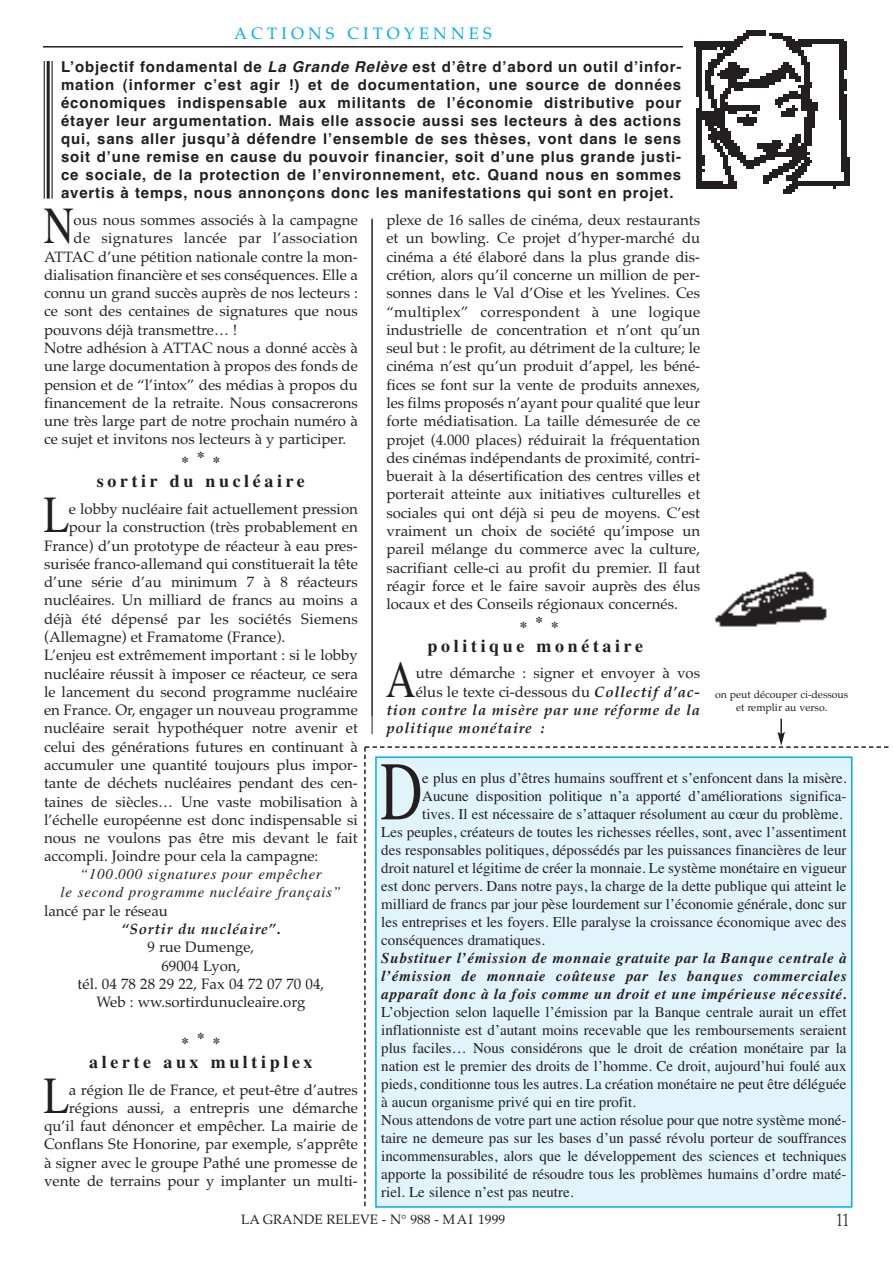
<style>
.page{position:relative;width:893px;height:1263px;background:#fff}
.page>*{position:absolute;margin:0;border:0;box-sizing:border-box;transform-origin:0 0}
.t1{font:83.25px "Times";color:#231f20;scale:.7 1}
.t2{font:51.9px "Times";color:#231f20;scale:.8 1}
.t3{font:700 18px "Times";letter-spacing:.2em;color:#231f20}
.t4{font:18px "Palatino";color:#231f20;scale:.7 1}
.t5{font:16.5px "Palatino";letter-spacing:.25em;color:#00aeef}
.t6{font:15px/18.3px "Palatino";color:#231f20;text-align:right}
.t7{font:15px/18px "Times";color:#231f20}
.t8{font:700 15px/18px "Helvetica";letter-spacing:.055em;color:#231f20;text-align:justify}
.t9{font:italic 700 15px/18px "Times";letter-spacing:.05em;color:#231f20;text-align:justify}
.t10{font:italic 700 15px "Palatino";letter-spacing:.05em;color:#231f20}
.t11{font:15px "Palatino";letter-spacing:.02em;color:#231f20}
.t12{font:italic 15px/18px "Times";letter-spacing:.05em;color:#231f20;text-align:center}
.t13{font:700 15px "Times";color:#231f20}
.t14{font:13.5px "Palatino";color:#231f20}
.t15{font:10.5px/12.8px "Palatino";color:#231f20;text-align:center}
.s1{font-style:italic}
.s2{font-style:normal}
.s3{font-weight:700;font-style:italic}
</style>
<div class="page">
<hr style="left:43px;top:46px;width:660px;height:2px;background:#231f20">
<hr style="left:372px;top:218px;width:1px;height:516px;background:#231f20">
<hr style="left:52px;top:61px;width:1px;height:138px;background:#231f20">
<hr style="left:47px;top:61px;width:3px;height:138px;background:#231f20">
<hr style="left:44px;top:61px;width:1px;height:138px;background:#231f20">
<svg style="left:364px;top:719px;width:524px;height:487px"></svg>
<img style="left:683px;top:30px;width:167px;height:163px">
<img style="left:715px;top:571px;width:112px;height:56px">
<p class="t5" style="left:234px;top:24px;width:259px">ACTIONS CITOYENNES</p>
<p class="t8" style="left:61px;top:58px;width:622px">L’objectif fondamental de <span class="s1">La Grande Relève</span> est d’être d’abord un outil d’infor&shy;mation (informer c’est agir !) et de documentation, une source de données économiques indispensable aux militants de l’économie distributive pour étayer leur argumentation. Mais elle associe aussi ses lecteurs à des actions qui, sans aller jusqu’à défendre l’ensemble de ses thèses, vont dans le sens soit d’une remise en cause du pouvoir financier, soit d’une plus grande justi&shy;ce sociale, de la protection de l’environnement, etc. Quand nous en sommes avertis à temps, nous annonçons donc les manifestations qui sont en projet.</p>
<h2 class="t2" style="left:44px;top:195px;width:39px">N</h2>
<p class="t6" style="left:74px;top:211px;width:286px">ous nous sommes associés à la campagne</p>
<p class="t11" style="left:74px;top:229px;width:286px">de signatures lancée par l’association</p>
<p class="t6" style="left:44px;top:247px;width:315px">ATTAC d’une pétition nationale contre la mon-</p>
<p class="t6" style="left:44px;top:266px;width:315px">dialisation financière et ses conséquences. Elle a</p>
<p class="t6" style="left:44px;top:284px;width:315px">connu un grand succès auprès de nos lecteurs :</p>
<p class="t6" style="left:44px;top:302px;width:315px">ce sont des centaines de signatures que nous</p>
<p class="t6" style="left:44px;top:320px;width:195px">pouvons déjà transmettre… !</p>
<p class="t6" style="left:44px;top:339px;width:315px">Notre adhésion à ATTAC nous a donné accès à</p>
<p class="t6" style="left:44px;top:357px;width:315px">une large documentation à propos des fonds de</p>
<p class="t6" style="left:44px;top:375px;width:315px">pension et de “l’intox” des médias à propos du</p>
<p class="t6" style="left:44px;top:394px;width:315px">financement de la retraite. Nous consacrerons</p>
<p class="t6" style="left:44px;top:412px;width:315px">une très large part de notre prochain numéro à</p>
<p class="t6" style="left:44px;top:430px;width:304px">ce sujet et invitons nos lecteurs à y participer.</p>
<p class="t13" style="left:181px;top:453px;width:40px">***</p>
<p class="t3" style="left:97px;top:470px;width:210px">sortir du nucléaire</p>
<h2 class="t2" style="left:44px;top:484px;width:33px">L</h2>
<p class="t6" style="left:69px;top:500px;width:290px">e lobby nucléaire fait actuellement pression</p>
<p class="t6" style="left:69px;top:518px;width:290px">pour la construction (très probablement en</p>
<p class="t6" style="left:44px;top:536px;width:315px">France) d’un prototype de réacteur à eau pres-</p>
<p class="t6" style="left:44px;top:554px;width:315px">surisée franco-allemand qui constituerait la tête</p>
<p class="t6" style="left:44px;top:573px;width:315px">d’une série d’au minimum 7 à 8 réacteurs</p>
<p class="t6" style="left:44px;top:591px;width:315px">nucléaires. Un milliard de francs au moins a</p>
<p class="t11" style="left:44px;top:610px;width:315px">déjà été dépensé par les sociétés Siemens</p>
<p class="t6" style="left:44px;top:628px;width:243px">(Allemagne) et Framatome (France).</p>
<p class="t6" style="left:44px;top:646px;width:315px">L’enjeu est extrêmement important : si le lobby</p>
<p class="t6" style="left:44px;top:664px;width:315px">nucléaire réussit à imposer ce réacteur, ce sera</p>
<p class="t6" style="left:44px;top:682px;width:315px">le lancement du second programme nucléaire</p>
<p class="t6" style="left:44px;top:701px;width:315px">en France. Or, engager un nouveau programme</p>
<p class="t6" style="left:44px;top:719px;width:315px">nucléaire serait hypothéquer notre avenir et</p>
<p class="t6" style="left:44px;top:737px;width:315px">celui des générations futures en continuant à</p>
<p class="t6" style="left:44px;top:756px;width:315px">accumuler une quantité toujours plus impor-</p>
<p class="t6" style="left:44px;top:774px;width:315px">tante de déchets nucléaires pendant des cen-</p>
<p class="t6" style="left:44px;top:792px;width:315px">taines de siècles… Une vaste mobilisation à</p>
<p class="t6" style="left:44px;top:810px;width:315px">l’échelle européenne est donc indispensable si</p>
<p class="t6" style="left:44px;top:829px;width:315px">nous ne voulons pas être mis devant le fait</p>
<p class="t6" style="left:44px;top:847px;width:276px">accompli. Joindre pour cela la campagne:</p>
<p class="t12" style="left:61px;top:865px;width:282px">“100.000 signatures pour empêcher<br>le second programme nucléaire français”</p>
<p class="t6" style="left:44px;top:901px;width:126px">lancé par le réseau</p>
<p class="t10" style="left:121px;top:920px;width:161px">“Sortir du nucléaire”<span class="s2">.</span></p>
<p class="t6" style="left:147px;top:938px;width:108px">9 rue Dumenge,</p>
<p class="t6" style="left:161px;top:956px;width:80px">69004 Lyon,</p>
<p class="t6" style="left:78px;top:974px;width:248px">tél. 04 78 28 29 22, Fax 04 72 07 70 04,</p>
<p class="t6" style="left:97px;top:993px;width:210px">Web : ww.sortirdunucleaire.org</p>
<p class="t13" style="left:181px;top:1034px;width:40px">***</p>
<p class="t3" style="left:89px;top:1051px;width:225px">alerte aux multiplex</p>
<h2 class="t2" style="left:44px;top:1064px;width:33px">L</h2>
<p class="t6" style="left:44px;top:1080px;width:315px">a région Ile de France, et peut-être d’autres régions aussi, a entrepris une démarche qu’il faut dénoncer et empêcher. La mairie de Conflans Ste Honorine, par exemple, s’apprête à signer avec le groupe Pathé une promesse de vente de terrains pour y implanter un multi-</p>
<p class="t6" style="left:386px;top:211px;width:315px;text-align:justify">plexe de 16 salles de cinéma, deux restaurants et un bowling. Ce projet d’hyper-marché du cinéma a été élaboré dans la plus grande dis&shy;crétion, alors qu’il concerne un million de per&shy;sonnes dans le Val d’Oise et les Yvelines. Ces “multiplex” correspondent à une logique industrielle de concentration et n’ont qu’un seul but : le profit, au détriment de la culture; le cinéma n’est qu’un produit d’appel, les béné&shy;fices se font sur la vente de produits annexes, les films proposés n’ayant pour qualité que leur forte médiatisation. La taille démesurée de ce projet (4.000 places) réduirait la fréquentation des cinémas indépendants de proximité, contri&shy;buerait à la désertification des centres villes et porterait atteinte aux initiatives culturelles et sociales qui ont déjà si peu de moyens. C’est vraiment un choix de société qu’impose un pareil mélange du commerce avec la culture, sacrifiant celle-ci au profit du premier. Il faut réagir force et le faire savoir auprès des élus locaux et des Conseils régionaux concernés.</p>
<p class="t13" style="left:520px;top:618px;width:40px">***</p>
<p class="t3" style="left:428px;top:635px;width:217px">politique monétaire</p>
<h2 class="t2" style="left:386px;top:648px;width:39px">A</h2>
<p class="t6" style="left:416px;top:664px;width:286px">utre démarche : signer et envoyer à vos</p>
<p class="t6" style="left:416px;top:682px;width:286px">élus le texte ci-dessous du <span class="s3">Collectif d’ac-</span></p>
<p class="t10" style="left:386px;top:701px;width:315px">tion contre la misère par une réforme de la</p>
<p class="t10" style="left:386px;top:719px;width:160px">politique monétaire :</p>
<p class="t15" style="left:715px;top:688px;width:135px">on peut découper ci-dessous et remplir au verso.</p>
<h1 class="t1" style="left:380px;top:742px;width:62px">D</h1>
<p class="t7" style="left:422px;top:769px;width:426px">e plus en plus d’êtres humains souffrent et s’enfoncent dans la misère.</p>
<p class="t7" style="left:422px;top:787px;width:426px">Aucune disposition politique n’a apporté d’améliorations significa-</p>
<p class="t7" style="left:422px;top:805px;width:422px">tives. Il est nécessaire de s’attaquer résolument au cœur du problème.</p>
<p class="t7" style="left:381px;top:823px;width:467px">Les peuples, créateurs de toutes les richesses réelles, sont, avec l’assentiment</p>
<p class="t7" style="left:381px;top:841px;width:467px">des responsables politiques, dépossédés par les puissances financières de leur</p>
<p class="t7" style="left:381px;top:859px;width:467px">droit naturel et légitime de créer la monnaie. Le système monétaire en vigueur</p>
<p class="t7" style="left:381px;top:877px;width:467px">est donc pervers. Dans notre pays, la charge de la dette publique qui atteint le</p>
<p class="t7" style="left:381px;top:895px;width:467px">milliard de francs par jour pèse lourdement sur l’économie générale, donc sur</p>
<p class="t7" style="left:381px;top:913px;width:467px">les entreprises et les foyers. Elle paralyse la croissance économique avec des</p>
<p class="t7" style="left:381px;top:931px;width:165px">conséquences dramatiques.</p>
<p class="t9" style="left:381px;top:949px;width:467px">Substituer l’émission de monnaie gratuite par la Banque centrale à l’émission de monnaie coûteuse par les banques commerciales apparaît donc à la fois comme un droit et une impérieuse nécessité.</p>
<p class="t7" style="left:381px;top:1003px;width:467px">L’objection selon laquelle l’émission par la Banque centrale aurait un effet inflationniste est d’autant moins recevable que les remboursements seraient plus faciles… Nous considérons que le droit de création monétaire par la nation est le premier des droits de l’homme. Ce droit, aujourd’hui foulé aux pieds, conditionne tous les autres. La création monétaire ne peut être déléguée à aucun organisme privé qui en tire profit.<br>Nous attendons de votre part une action résolue pour que notre système moné&shy;taire ne demeure pas sur les bases d’un passé révolu porteur de souffrances incommensurables, alors que le développement des sciences et techniques apporte la possibilité de résoudre tous les problèmes humains d’ordre maté&shy;riel. Le silence n’est pas neutre.</p>
<p class="t14" style="left:241px;top:1212px;width:265px">LA GRANDE RELEVE - N° 988 - MAI 1999</p>
<p class="t4" style="left:836px;top:1209px;width:20px">11</p>
</div>
